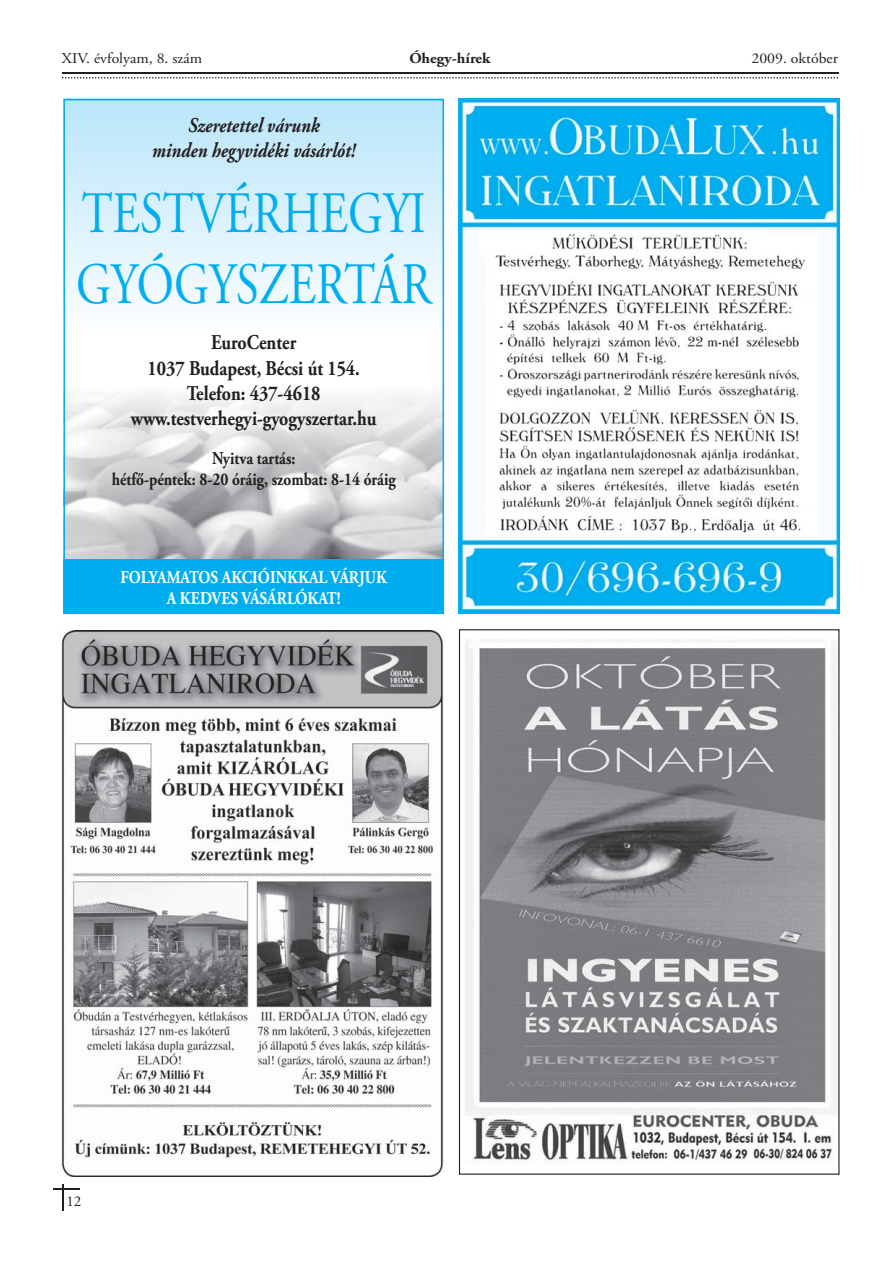
<style>
.page{position:relative;width:893px;height:1263px;background:#fff}
.page>*{position:absolute;margin:0;border:0;box-sizing:border-box;transform-origin:0 0}
.t1{font:58.5px/70.2px "Adobe Garamond Pro";color:#00aeef;scale:.8 1}
.t2{font:700 21px/25.2px "Adobe Garamond Pro";color:#231f20;text-align:center;scale:.85 1}
.t3{font:italic 700 21px/25.2px "Adobe Garamond Pro";color:#231f20;text-align:center;scale:.85 1}
.t4{font:700 18px/21.6px "Adobe Garamond Pro";color:#231f20;text-align:center;scale:.85 1}
.t5{font:700 18px/21.6px "Adobe Garamond Pro";color:#fff;text-align:center;scale:.85 1}
.t6{font:15px "Adobe Garamond Pro";color:#231f20;scale:1.05 1}
.t7{font:700 15px "Adobe Garamond Pro";color:#231f20;scale:1.05 1}
.t8{font:15px "Adobe Garamond Pro";color:#231f20}
</style>
<div class="page">
<svg style="left:62px;top:1184px;width:1px;height:26px"></svg>
<hr style="left:53px;top:1188px;width:27px;height:2px;background:#231f20">
<svg style="left:62px;top:77px;width:776px;height:2px"></svg>
<hr style="left:62px;top:73px;width:776px;height:1px;background:#231f20">
<svg style="left:459px;top:629px;width:380px;height:546px;fill:#7d7f82"></svg>
<svg style="left:63px;top:99px;width:381px;height:461px"></svg>
<img style="left:459px;top:99px;width:380px;height:515px">
<img style="left:61px;top:631px;width:383px;height:545px">
<div style="left:63px;top:560px;width:381px;height:54px;background:#00aeef"></div>
<p class="t6" style="left:62px;top:51px;width:135px">XIV. évfolyam, 8. szám</p>
<p class="t7" style="left:409px;top:52px;width:79px">Óhegy-hírek</p>
<p class="t6" style="left:751px;top:51px;width:84px">2009. október</p>
<p class="t3" style="left:152px;top:113px;width:241px">Szeretettel várunk<br>minden hegyvidéki vásárlót!</p>
<h1 class="t1" style="left:76px;top:181px;width:446px">TESTVÉRHEGYI<br>GYÓGYSZERTÁR</h1>
<p class="t2" style="left:131px;top:332px;width:291px">EuroCenter<br>1037 Budapest, Bécsi út 154.<br>Telefon: 437-4618 www.testverhegyi-gyogyszertar.hu</p>
<p class="t4" style="left:112px;top:448px;width:336px">Nyitva tartás:<br>hétfő-péntek: 8-20 óráig, szombat: 8-14 óráig</p>
<p class="t5" style="left:120px;top:567px;width:315px">FOLYAMATOS AKCIÓINKKAL VÁRJUK<br>A KEDVES VÁSÁRLÓKAT!</p>
<p class="t8" style="left:66px;top:1194px;width:16px">12</p>
</div>
